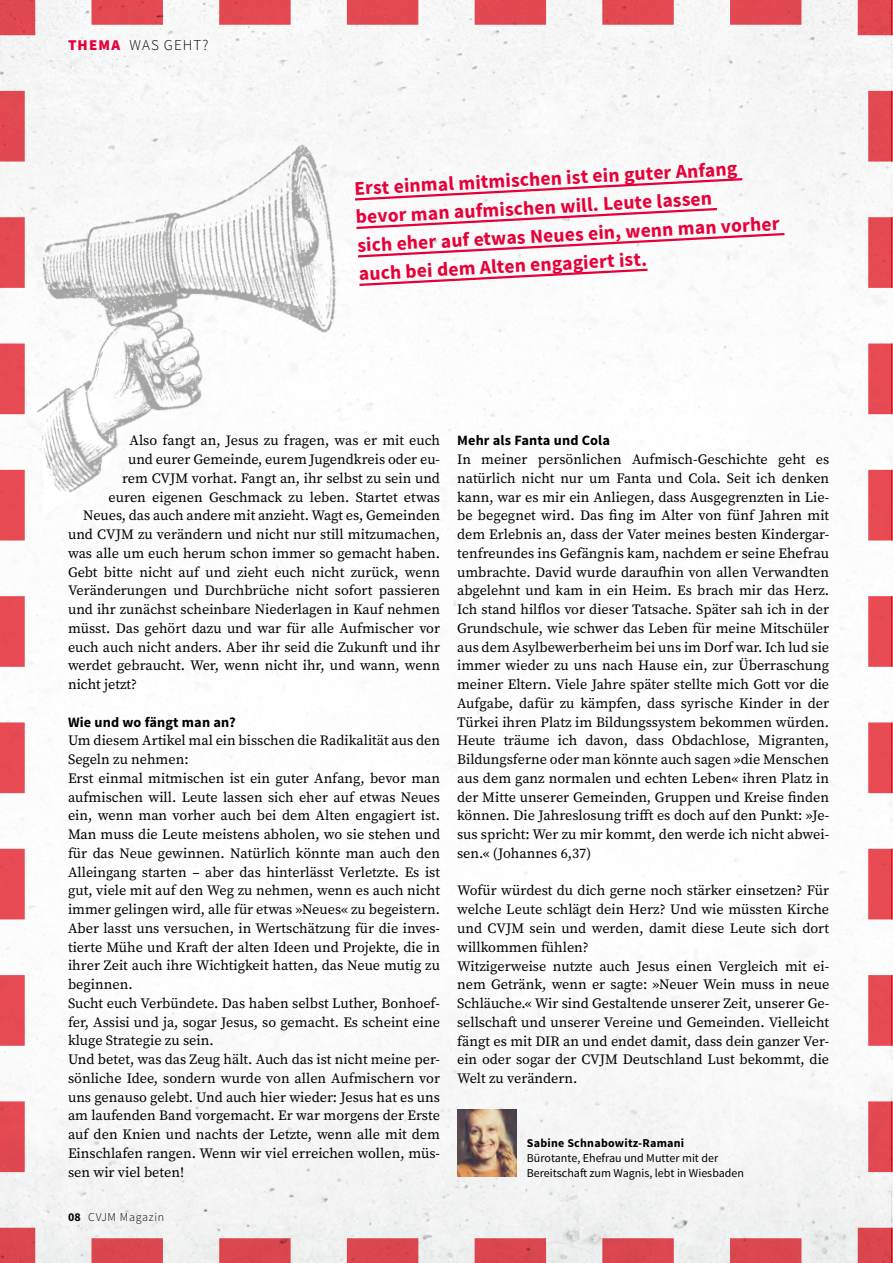
<style>
.page{position:relative;width:893px;height:1263px;background:#fff}
.page>*{position:absolute;margin:0;border:0;box-sizing:border-box;transform-origin:0 0}
.t1{font:700 19.5px/28.5px "Source Sans Pro";color:#e70038}
.t2{font:300 15px "Source Sans Pro";letter-spacing:.07em;color:#000}
.t3{font:14.25px/18.8px "Source Serif Pro";color:#000}
.t4{font:12px/15px "Source Sans Pro";color:#000}
.t5{font:300 12px "Source Sans Pro";letter-spacing:.06em;color:#000}
.s1{font-weight:900;color:#e70038}
.s2{font-family:"Source Sans Pro";font-weight:700}
.s3{font-weight:700}
</style>
<div class="page">
<img style="left:0;top:0;width:892px;height:1263px">
<svg style="left:91px;top:1238px;width:710px;height:25px;background:#e1898e"></svg>
<svg style="left:0;top:592px;width:25px;height:580px"></svg>
<svg style="left:91px;top:0;width:710px;height:25px"></svg>
<svg style="left:495px;top:177px;width:292px;height:82px"></svg>
<svg style="left:495px;top:267px;width:155px;height:20px"></svg>
<img style="left:457px;top:1109px;width:59px;height:67px">
<img style="left:0;top:43px;width:495px;height:549px">
<svg style="left:0;top:0;width:35px;height:35px"></svg>
<svg style="left:0;top:1228px;width:35px;height:35px"></svg>
<hr style="left:892px;top:0;width:1px;height:1263px;background:#ffed00">
<svg style="left:868px;top:91px;width:25px;height:1081px"></svg>
<svg style="left:858px;top:0;width:35px;height:35px"></svg>
<svg style="left:858px;top:1228px;width:35px;height:35px"></svg>
<p class="t2" style="left:68px;top:35px;width:142px"><span class="s1">THEMA</span> WAS GEHT?</p>
<p class="t1" style="left:354px;top:175px;width:424px;rotate:-3deg">Erst einmal mitmischen ist ein guter Anfang bevor man aufmischen will. Leute lassen<br>sich eher auf etwas Neues ein, wenn man vorher auch bei dem Alten engagiert ist.</p>
<p class="t3" style="left:130px;top:431px;width:312px">Also fangt an, Jesus zu fragen, was er mit euch</p>
<p class="t3" style="left:128px;top:450px;width:314px">und eurer Gemeinde, eurem Jugendkreis oder eu-</p>
<p class="t3" style="left:122px;top:469px;width:319px">rem CVJM vorhat. Fangt an, ihr selbst zu sein und</p>
<p class="t3" style="left:109px;top:487px;width:333px">euren eigenen Geschmack zu leben. Startet etwas</p>
<p class="t3" style="left:83px;top:506px;width:359px">Neues, das auch andere mit anzieht. Wagt es, Gemeinden</p>
<p class="t3" style="left:68px;top:525px;width:374px">und CVJM zu verändern und nicht nur still mitzumachen,</p>
<p class="t3" style="left:68px;top:544px;width:374px">was alle um euch herum schon immer so gemacht haben.</p>
<p class="t3" style="left:68px;top:562px;width:374px">Gebt bitte nicht auf und zieht euch nicht zurück, wenn</p>
<p class="t3" style="left:68px;top:581px;width:374px">Veränderungen und Durchbrüche nicht sofort passieren</p>
<p class="t3" style="left:68px;top:600px;width:373px">und ihr zunächst scheinbare Niederlagen in Kauf nehmen</p>
<p class="t3" style="left:68px;top:619px;width:374px">müsst. Das gehört dazu und war für alle Aufmischer vor</p>
<p class="t3" style="left:68px;top:637px;width:374px">euch auch nicht anders. Aber ihr seid die Zukunft und ihr</p>
<p class="t3" style="left:68px;top:656px;width:373px">werdet gebraucht. Wer, wenn nicht ihr, und wann, wenn</p>
<p class="t3" style="left:68px;top:675px;width:71px">nicht jetzt?</p>
<p class="t3" style="left:68px;top:712px;width:374px"><span class="s2">Wie und wo fängt man an?<br></span>Um diesem Artikel mal ein bisschen die Radikalität aus den Segeln zu nehmen:<br>Erst einmal mitmischen ist ein guter Anfang, bevor man aufmischen will. Leute lassen sich eher auf etwas Neues ein, wenn man vorher auch bei dem Alten engagiert ist.<br>Man muss die Leute meistens abholen, wo sie stehen und für das Neue gewinnen. Natürlich könnte man auch den Alleingang starten – aber das hinterlässt Verletzte. Es ist gut, viele mit auf den Weg zu nehmen, wenn es auch nicht immer gelingen wird, alle für etwas »Neues« zu begeistern.<br>Aber lasst uns versuchen, in Wertschätzung für die inves&shy;tierte Mühe und Kraft der alten Ideen und Projekte, die in ihrer Zeit auch ihre Wichtigkeit hatten, das Neue mutig zu beginnen.<br>Sucht euch Verbündete. Das haben selbst Luther, Bonhoef&shy;fer, Assisi und ja, sogar Jesus, so gemacht. Es scheint eine kluge Strategie zu sein.<br>Und betet, was das Zeug hält. Auch das ist nicht meine per&shy;sönliche Idee, sondern wurde von allen Aufmischern vor uns genauso gelebt. Und auch hier wieder: Jesus hat es uns am laufenden Band vorgemacht. Er war morgens der Erste auf den Knien und nachts der Letzte, wenn alle mit dem Einschlafen rangen. Wenn wir viel erreichen wollen, müs&shy;sen wir viel beten!</p>
<p class="t5" style="left:68px;top:1210px;width:98px"><span class="s3">08</span> CVJM Magazin</p>
<p class="t3" style="left:457px;top:431px;width:374px"><span class="s2">Mehr als Fanta und Cola<br></span>In meiner persönlichen Aufmisch-Geschichte geht es natürlich nicht nur um Fanta und Cola. Seit ich denken kann, war es mir ein Anliegen, dass Ausgegrenzten in Lie&shy;be begegnet wird. Das fing im Alter von fünf Jahren mit dem Erlebnis an, dass der Vater meines besten Kindergar&shy;tenfreundes ins Gefängnis kam, nachdem er seine Ehefrau umbrachte. David wurde daraufhin von allen Verwandten abgelehnt und kam in ein Heim. Es brach mir das Herz.<br>Ich stand hilflos vor dieser Tatsache. Später sah ich in der Grundschule, wie schwer das Leben für meine Mitschüler aus dem Asylbewerberheim bei uns im Dorf war. Ich lud sie immer wieder zu uns nach Hause ein, zur Überraschung meiner Eltern. Viele Jahre später stellte mich Gott vor die Aufgabe, dafür zu kämpfen, dass syrische Kinder in der Türkei ihren Platz im Bildungssystem bekommen würden.<br>Heute träume ich davon, dass Obdachlose, Migranten, Bildungsferne oder man könnte auch sagen »die Menschen aus dem ganz normalen und echten Leben« ihren Platz in der Mitte unserer Gemeinden, Gruppen und Kreise finden können. Die Jahreslosung trifft es doch auf den Punkt: »Je&shy;sus spricht: Wer zu mir kommt, den werde ich nicht abwei&shy;sen.« (Johannes 6,37)</p>
<p class="t3" style="left:457px;top:881px;width:374px">Wofür würdest du dich gerne noch stärker einsetzen? Für welche Leute schlägt dein Herz? Und wie müssten Kirche und CVJM sein und werden, damit diese Leute sich dort willkommen fühlen?<br>Witzigerweise nutzte auch Jesus einen Vergleich mit ei&shy;nem Getränk, wenn er sagte: »Neuer Wein muss in neue Schläuche.« Wir sind Gestaltende unserer Zeit, unserer Ge&shy;sellschaft und unserer Vereine und Gemeinden. Vielleicht fängt es mit DIR an und endet damit, dass dein ganzer Ver&shy;ein oder sogar der CVJM Deutschland Lust bekommt, die Welt zu verändern.</p>
<p class="t4" style="left:527px;top:1135px;width:219px"><span class="s3">Sabine Schnabowitz-Ramani<br></span>Bürotante, Ehefrau und Mutter mit der<br>Bereitschaft zum Wagnis, lebt in Wiesbaden</p>
</div>
